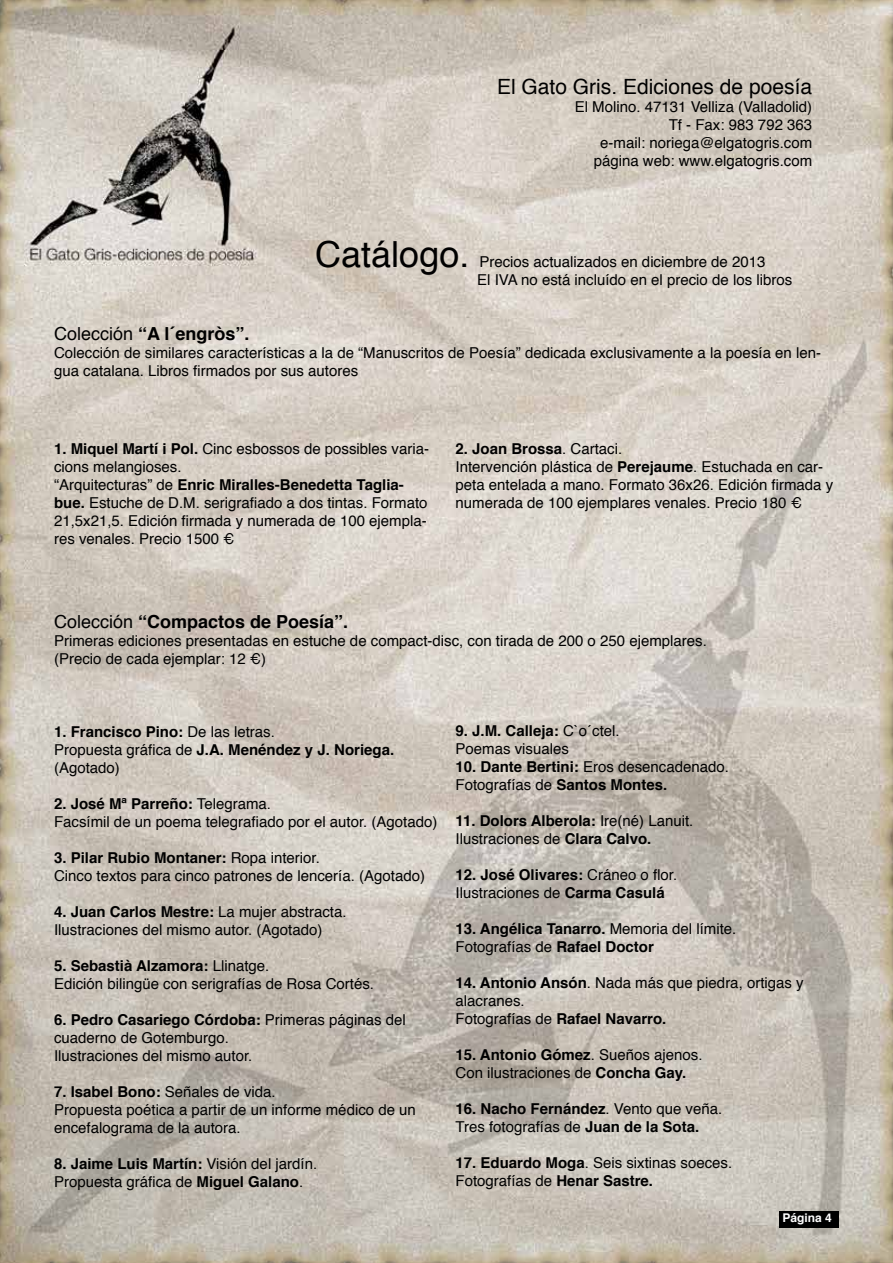
<style>
.page{position:relative;width:893px;height:1263px;background:#fff}
.page>*{position:absolute;margin:0;border:0;box-sizing:border-box;transform-origin:0 0}
.t1{font:36px "Helvetica";color:#000}
.t2{font:21px "Helvetica";color:#000}
.t3{font:700 18px "Helvetica";color:#000}
.t4{font:15px/18px "Helvetica";color:#000}
.t5{font:700 15px/18px "Helvetica";color:#000}
.t6{font:700 12px "Helvetica";color:#fff}
.s1{font-weight:400}
.s2{font-weight:700}
</style>
<div class="page">
<img style="left:0;top:0;width:893px;height:1263px">
<div style="left:779px;top:1212px;width:60px;height:16px;background:#000"></div>
<h2 class="t2" style="left:497px;top:70px;width:317px">El Gato Gris. Ediciones de poesía</h2>
<p class="t4" style="left:575px;top:98px;width:239px;text-align:right">El Molino. 47131 Velliza (Valladolid)<br>Tf - Fax: 983 792 363<br>e-mail: noriega@elgatogris.com página web: www.elgatogris.com</p>
<h1 class="t1" style="left:315px;top:227px;width:156px">Catálogo.</h1>
<p class="t4" style="left:477px;top:253px;width:316px">Precios actualizados en diciembre de 2013<br>El IVA no está incluído en el precio de los libros</p>
<p class="t3" style="left:54px;top:319px;width:197px"><span class="s1">Colección</span> “A l´engròs”.</p>
<p class="t4" style="left:54px;top:344px;width:769px">Colección de similares características a la de “Manuscritos de Poesía” dedicada exclusivamente a la poesía en len&shy;gua catalana. Libros firmados por sus autores</p>
<p class="t4" style="left:54px;top:440px;width:377px"><span class="s2">1. Miquel Martí i Pol.</span> Cinc esbossos de possibles varia&shy;cions melangioses.<br>“Arquitecturas” de <span class="s2">Enric Miralles-Benedetta Taglia&shy;bue.</span> Estuche de D.M. serigrafiado a dos tintas. Formato 21,5x21,5. Edición firmada y numerada de 100 ejempla&shy;res venales. Precio 1500 €</p>
<p class="t4" style="left:455px;top:440px;width:379px"><span class="s2">2. Joan Brossa</span>. Cartaci.<br>Intervención plástica de <span class="s2">Perejaume</span>. Estuchada en car&shy;peta entelada a mano. Formato 36x26. Edición firmada y numerada de 100 ejemplares venales. Precio 180 €</p>
<p class="t3" style="left:54px;top:607px;width:296px"><span class="s1">Colección</span> “Compactos de Poesía”.</p>
<p class="t4" style="left:54px;top:632px;width:654px">Primeras ediciones presentadas en estuche de compact-disc, con tirada de 200 o 250 ejemplares. (Precio de cada ejemplar: 12 €)</p>
<p class="t5" style="left:54px;top:722px;width:342px">1. Francisco Pino: <span class="s1">De las letras.<br>Propuesta gráfica de</span> J.A. Menéndez y J. Noriega. <span class="s1">(Agotado)</span></p>
<p class="t4" style="left:54px;top:795px;width:385px"><span class="s2">2. José Mª Parreño:</span> Telegrama.<br>Facsímil de un poema telegrafiado por el autor. (Agotado)</p>
<p class="t4" style="left:54px;top:849px;width:373px"><span class="s2">3. Pilar Rubio Montaner:</span> Ropa interior.<br>Cinco textos para cinco patrones de lencería. (Agotado)</p>
<p class="t4" style="left:54px;top:903px;width:294px"><span class="s2">4. Juan Carlos Mestre:</span> La mujer abstracta.<br>Ilustraciones del mismo autor. (Agotado)</p>
<p class="t4" style="left:54px;top:957px;width:322px"><span class="s2">5. Sebastià Alzamora:</span> Llinatge.<br>Edición bilingüe con serigrafías de Rosa Cortés.</p>
<p class="t4" style="left:54px;top:1011px;width:353px"><span class="s2">6. Pedro Casariego Córdoba:</span> Primeras páginas del cuaderno de Gotemburgo.<br>Ilustraciones del mismo autor.</p>
<p class="t4" style="left:54px;top:1083px;width:363px"><span class="s2">7. Isabel Bono:</span> Señales de vida.<br>Propuesta poética a partir de un informe médico de un encefalograma de la autora.</p>
<p class="t4" style="left:54px;top:1155px;width:265px"><span class="s2">8. Jaime Luis Martín:</span> Visión del jardín.<br>Propuesta gráfica de <span class="s2">Miguel Galano</span>.</p>
<p class="t4" style="left:455px;top:722px;width:166px"><span class="s2">9. J.M. Calleja:</span> C`o´ctel.<br>Poemas visuales</p>
<p class="t4" style="left:455px;top:758px;width:275px"><span class="s2">10. Dante Bertini:</span> Eros desencadenado.<br>Fotografías de <span class="s2">Santos Montes.</span></p>
<p class="t5" style="left:455px;top:812px;width:239px">11. Dolors Alberola: <span class="s1">Ire(né) Lanuit.<br>Ilustraciones de</span> Clara Calvo.</p>
<p class="t5" style="left:455px;top:866px;width:223px">12. José Olivares: <span class="s1">Cráneo o flor.<br>Ilustraciones de</span> Carma Casulá</p>
<p class="t5" style="left:455px;top:920px;width:282px">13. Angélica Tanarro. <span class="s1">Memoria del límite.<br>Fotografías de</span> Rafael Doctor</p>
<p class="t4" style="left:455px;top:974px;width:350px"><span class="s2">14. Antonio Ansón</span>. Nada más que piedra, ortigas y alacranes.<br>Fotografías de <span class="s2">Rafael Navarro.</span></p>
<p class="t4" style="left:455px;top:1046px;width:249px"><span class="s2">15. Antonio Gómez</span>. Sueños ajenos.<br>Con ilustraciones de <span class="s2">Concha Gay.</span></p>
<p class="t4" style="left:455px;top:1100px;width:268px"><span class="s2">16. Nacho Fernández</span>. Vento que veña.<br>Tres fotografías de <span class="s2">Juan de la Sota.</span></p>
<p class="t4" style="left:455px;top:1154px;width:278px"><span class="s2">17. Eduardo Moga</span>. Seis sixtinas soeces.<br>Fotografías de <span class="s2">Henar Sastre.</span></p>
<p class="t6" style="left:782px;top:1208px;width:51px">Página 4</p>
</div>
